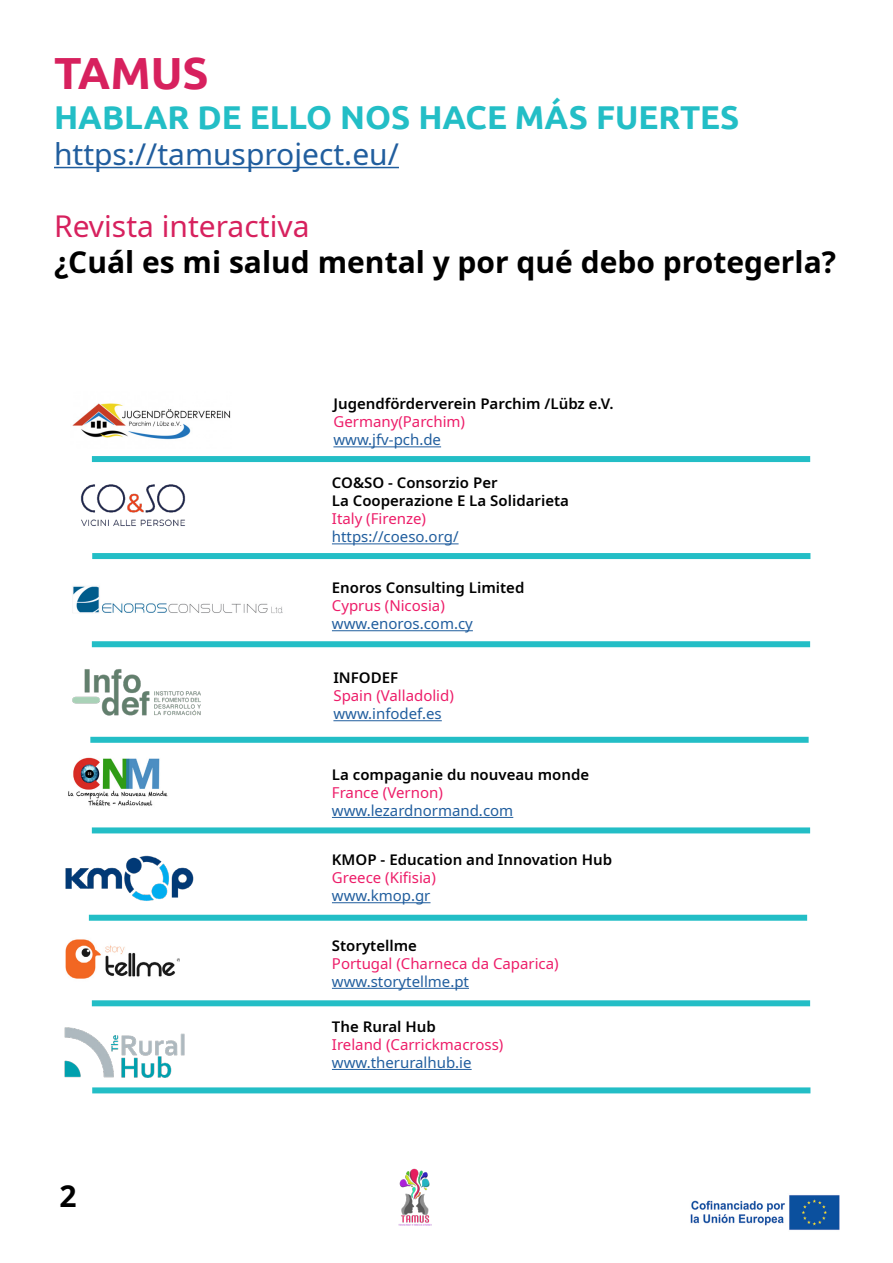
<style>
.page{position:relative;width:893px;height:1263px;background:#fff}
.page>*{position:absolute;margin:0;border:0;box-sizing:border-box;transform-origin:0 0}
.t1{font:700 45px "Ubuntu";color:#d7215e}
.t2{font:700 33px "Ubuntu";color:#23bec6}
.t3{font:700 30px "Noto Sans";color:#000}
.t4{font:30px "Noto Sans";color:#215e9e}
.t5{font:30px "Noto Sans";color:#d7215e}
.t6{font:600 15px/18px "Noto Sans";color:#000}
.t7{font:15px "Noto Sans";color:#ed1d69}
.t8{font:15px "Noto Sans";color:#215e9e}
</style>
<div class="page">
<img style="left:398px;top:1168px;width:34px;height:58px">
<img style="left:690px;top:1195px;width:149px;height:35px">
<hr style="left:54px;top:167px;width:345px;height:1px;background:#215e9e">
<img style="left:80px;top:484px;width:106px;height:42px">
<img style="left:72px;top:586px;width:211px;height:28px">
<img style="left:72px;top:669px;width:129px;height:47px">
<img style="left:65px;top:855px;width:129px;height:46px">
<img style="left:72px;top:403px;width:159px;height:37px">
<img style="left:65px;top:939px;width:114px;height:40px">
<img style="left:64px;top:1027px;width:121px;height:51px">
<img style="left:68px;top:757px;width:100px;height:49px">
<div style="left:92px;top:456px;width:718px;height:6px;background:#23bec6"></div>
<div style="left:92px;top:553px;width:718px;height:6px;background:#23bec6"></div>
<div style="left:92px;top:641px;width:718px;height:6px;background:#23bec6"></div>
<div style="left:90px;top:737px;width:719px;height:6px;background:#23bec6"></div>
<div style="left:92px;top:827px;width:718px;height:6px;background:#23bec6"></div>
<div style="left:89px;top:915px;width:718px;height:6px;background:#23bec6"></div>
<div style="left:92px;top:1000px;width:718px;height:6px;background:#23bec6"></div>
<div style="left:92px;top:1087px;width:718px;height:6px;background:#23bec6"></div>
<hr style="left:333px;top:446px;width:108px;height:1px;background:#215e9e">
<hr style="left:332px;top:543px;width:127px;height:1px;background:#215e9e">
<hr style="left:332px;top:630px;width:141px;height:1px;background:#215e9e">
<hr style="left:333px;top:720px;width:109px;height:1px;background:#215e9e">
<hr style="left:332px;top:817px;width:181px;height:1px;background:#215e9e">
<hr style="left:332px;top:902px;width:98px;height:1px;background:#215e9e">
<hr style="left:332px;top:988px;width:137px;height:1px;background:#215e9e">
<hr style="left:332px;top:1069px;width:140px;height:1px;background:#215e9e">
<h1 class="t1" style="left:54px;top:46px;width:156px">TAMUS</h1>
<h2 class="t2" style="left:54px;top:97px;width:687px">HABLAR DE ELLO NOS HACE MÁS FUERTES</h2>
<h3 class="t4" style="left:54px;top:133px;width:346px">https://tamusproject.eu/</h3>
<h3 class="t5" style="left:54px;top:205px;width:257px">Revista interactiva</h3>
<h3 class="t3" style="left:54px;top:240px;width:784px">¿Cuál es mi salud mental y por qué debo protegerla?</h3>
<p class="t6" style="left:333px;top:395px;width:282px">Jugendförderverein Parchim /Lübz e.V.</p>
<p class="t7" style="left:333px;top:411px;width:133px">Germany(Parchim)</p>
<p class="t8" style="left:333px;top:429px;width:109px">www.jfv-pch.de</p>
<p class="t6" style="left:332px;top:474px;width:239px">CO&amp;SO - Consorzio Per<br>La Cooperazione E La Solidarieta</p>
<p class="t7" style="left:332px;top:508px;width:96px">Italy (Firenze)</p>
<p class="t8" style="left:332px;top:526px;width:128px">https://coeso.org/</p>
<p class="t6" style="left:332px;top:579px;width:194px">Enoros Consulting Limited</p>
<p class="t7" style="left:332px;top:595px;width:114px">Cyprus (Nicosia)</p>
<p class="t8" style="left:332px;top:613px;width:142px">www.enoros.com.cy</p>
<p class="t6" style="left:333px;top:669px;width:66px">INFODEF</p>
<p class="t7" style="left:333px;top:685px;width:122px">Spain (Valladolid)</p>
<p class="t8" style="left:333px;top:703px;width:110px">www.infodef.es</p>
<h3 class="t3" style="left:60px;top:1175px;width:19px">2</h3>
<p class="t6" style="left:332px;top:766px;width:259px">La compaganie du nouveau monde</p>
<p class="t7" style="left:332px;top:782px;width:112px">France (Vernon)</p>
<p class="t8" style="left:332px;top:800px;width:183px">www.lezardnormand.com</p>
<p class="t6" style="left:332px;top:851px;width:282px">KMOP - Education and Innovation Hub</p>
<p class="t7" style="left:332px;top:867px;width:105px">Greece (Kifisia)</p>
<p class="t8" style="left:332px;top:885px;width:100px">www.kmop.gr</p>
<p class="t6" style="left:332px;top:937px;width:86px">Storytellme</p>
<p class="t7" style="left:332px;top:953px;width:228px">Portugal (Charneca da Caparica)</p>
<p class="t8" style="left:332px;top:971px;width:139px">www.storytellme.pt</p>
<p class="t6" style="left:332px;top:1018px;width:105px">The Rural Hub</p>
<p class="t7" style="left:332px;top:1034px;width:173px">Ireland (Carrickmacross)</p>
<p class="t8" style="left:332px;top:1052px;width:141px">www.theruralhub.ie</p>
</div>
